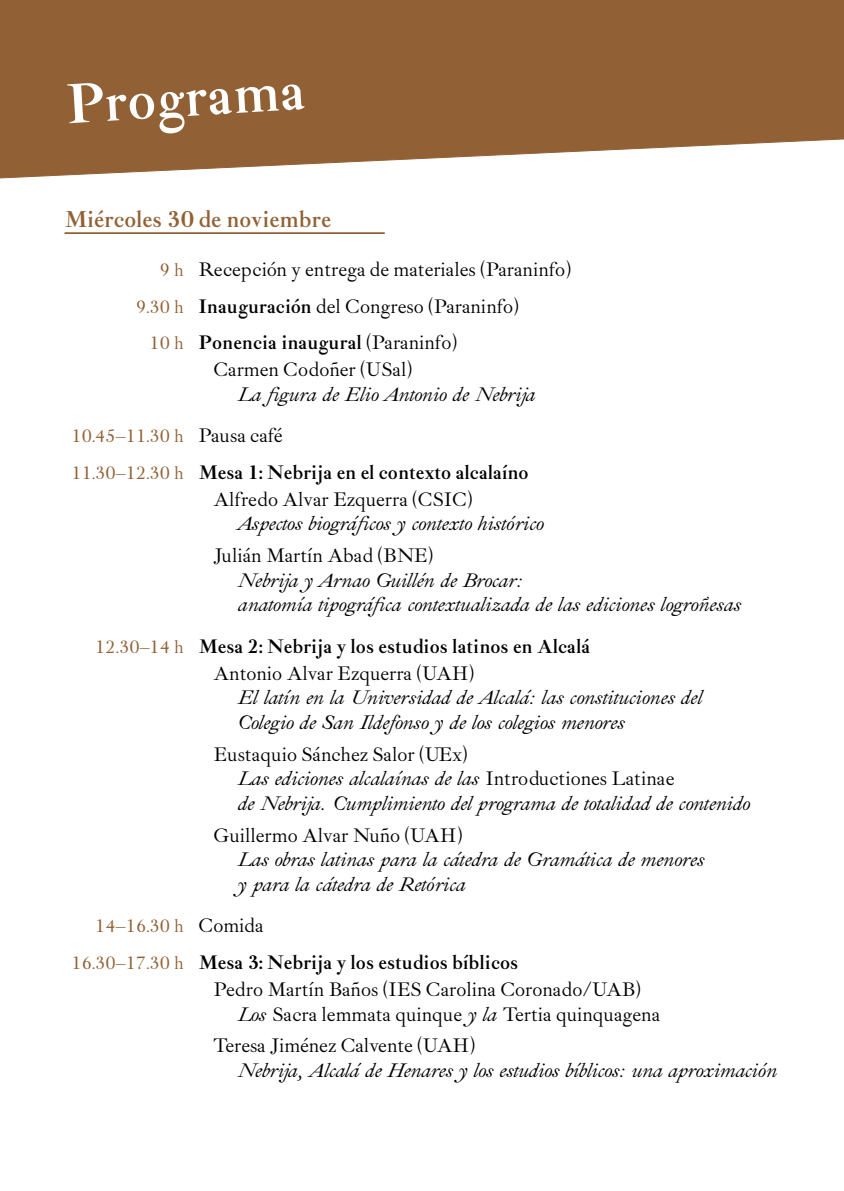
<style>
.page{position:relative;width:844px;height:1191px;background:#fff}
.page>*{position:absolute;margin:0;border:0;box-sizing:border-box;transform-origin:0 0}
.Programa{font:700 57.75px "Ibarra Real";color:#fff}
.Dia{font:700 23.62px "Ibarra Real";color:#916135}
.Texto_-_Copia{font:italic 20.12px/24.5px "Ibarra Real";letter-spacing:-.005em;color:#000}
.Hora{font:700 20.12px "Ibarra Real";color:#000}
.Texto_-_Copia-2{font:20.12px/24.5px "Ibarra Real";color:#000}
.Hora-2{font:20.12px "Ibarra Real";color:#000}
.Hora-3{font:18.38px "Ibarra Real";color:#916135}
.s1{font-size:18.38px;color:#916135}
.s2{font-weight:700}
.s3{font-weight:400;font-size:18.38px;color:#916135}
.s4{font-weight:400}
.s5{font-style:normal}
.s6{font-size:20.12px;color:#000}
.s7{font-style:italic}
</style>
<div class="page">
<svg style="left:0;top:0;width:843px;height:179px;background:#9d724b"></svg>
<hr style="left:64px;top:232px;width:320px;height:2px;background:#916135">
<p class="Programa" style="left:63px;top:69px;width:241px;rotate:-4deg">Programa</p>
<p class="Dia" style="left:64px;top:205px;width:268px">Miércoles 30 de noviembre</p>
<p class="Hora-2" style="left:160px;top:257px;width:412px"><span class="s1">9 h</span> Recepción y entrega de materiales (Paraninfo)</p>
<p class="Hora-2" style="left:136px;top:294px;width:384px"><span class="s1">9.30 h</span> <span class="s2">Inauguración</span> del Congreso (Paraninfo)</p>
<p class="Hora" style="left:149px;top:330px;width:309px"><span class="s3">10 h</span> Ponencia inaugural <span class="s4">(Paraninfo)</span></p>
<p class="Texto_-_Copia" style="left:238px;top:358px;width:299px;text-indent:-25px"><span class="s5">Carmen Codoñer (USal)<br></span>La figura de Elio Antonio de Nebrija</p>
<p class="Hora-3" style="left:71px;top:425px;width:213px">10.45–11.30 h <span class="s6">Pausa café</span></p>
<p class="Hora" style="left:71px;top:460px;width:458px"><span class="s3">11.30–12.30 h</span> Mesa 1: Nebrija en el contexto alcalaíno</p>
<p class="Texto_-_Copia" style="left:238px;top:487px;width:307px;text-indent:-25px"><span class="s5">Alfredo Alvar Ezquerra (CSIC)<br></span>Aspectos biográficos y contexto histórico</p>
<p class="Texto_-_Copia" style="left:238px;top:544px;width:504px;text-indent:-25px"><span class="s5">Julián Martín Abad (BNE)<br></span>Nebrija y Arnao Guillén de Brocar:<br>anatomía tipográfica contextualizada de las ediciones logroñesas</p>
<p class="Hora" style="left:95px;top:633px;width:496px"><span class="s3">12.30–14 h</span> Mesa 2: Nebrija y los estudios latinos en Alcalá</p>
<p class="Texto_-_Copia" style="left:238px;top:661px;width:465px;text-indent:-25px"><span class="s5">Antonio Alvar Ezquerra (UAH)<br></span>El latín en la Universidad de Alcalá: las constituciones del<br>Colegio de San Ildefonso y de los colegios menores</p>
<p class="Texto_-_Copia" style="left:238px;top:742px;width:513px;text-indent:-25px"><span class="s5">Eustaquio Sánchez Salor (UEx)<br></span>Las ediciones alcalaínas de las <span class="s5">Introductiones Latinae<br></span>de Nebrija. Cumplimiento del programa de totalidad de contenido</p>
<p class="Texto_-_Copia" style="left:238px;top:823px;width:468px;text-indent:-25px"><span class="s5">Guillermo Alvar Nuño (UAH)<br></span>Las obras latinas para la cátedra de Gramática de menores y para la cátedra de Retórica</p>
<p class="Hora-3" style="left:95px;top:915px;width:170px">14–16.30 h <span class="s6">Comida</span></p>
<p class="Hora" style="left:71px;top:949px;width:448px"><span class="s3">16.30–17.30 h</span> Mesa 3: Nebrija y los estudios bíblicos</p>
<p class="Texto_-_Copia-2" style="left:238px;top:977px;width:423px;text-indent:-25px">Pedro Martín Baños (IES Carolina Coronado/UAB)<br><span class="s7">Los</span> Sacra lemmata quinque <span class="s7">y la</span> Tertia quinquagena</p>
<p class="Texto_-_Copia" style="left:238px;top:1033px;width:540px;text-indent:-25px"><span class="s5">Teresa Jiménez Calvente (UAH)<br></span>Nebrija, Alcalá de Henares y los estudios bíblicos: una aproximación</p>
</div>
